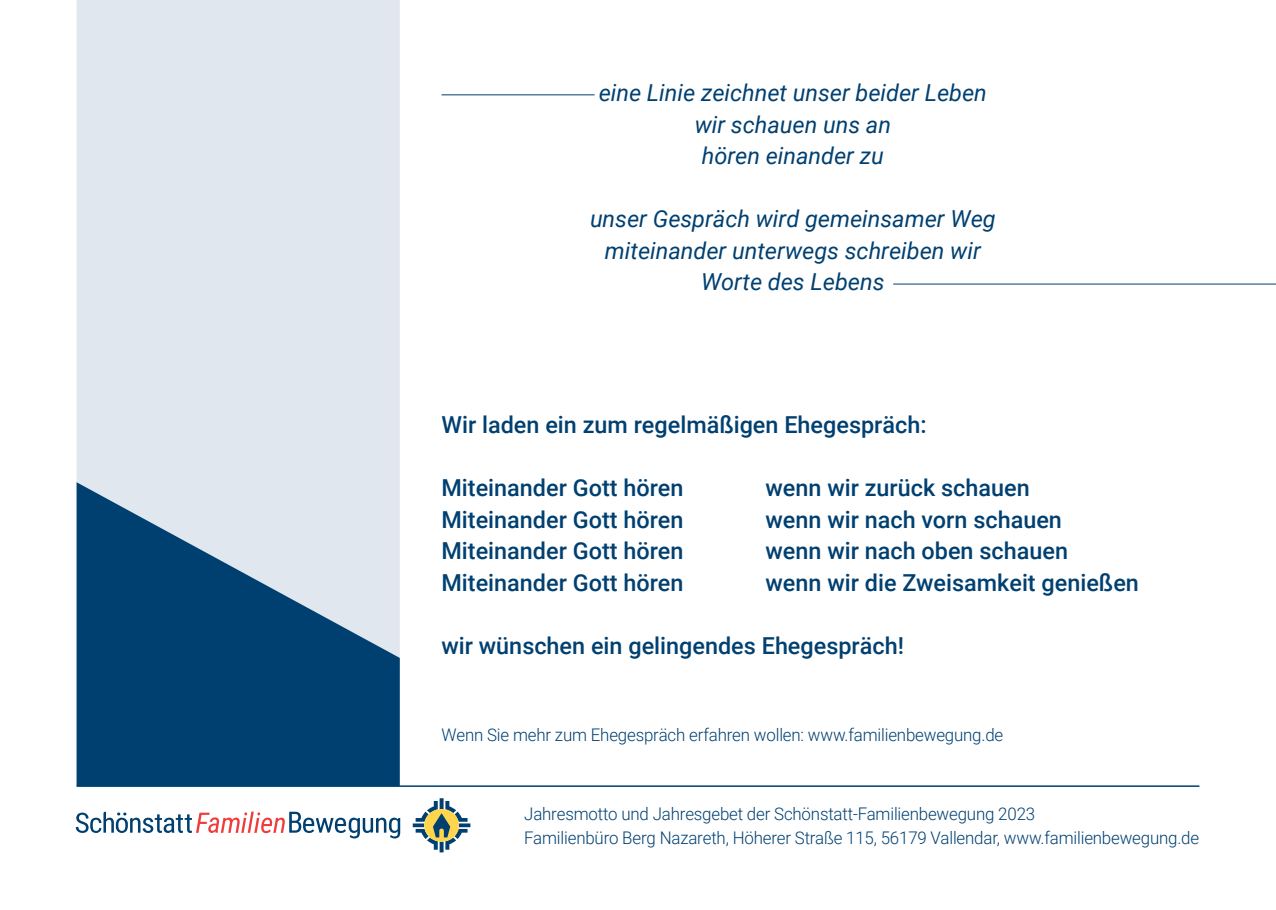
<style>
.page{position:relative;width:1276px;height:910px;background:#fff}
.page>*{position:absolute;margin:0;border:0;box-sizing:border-box;transform-origin:0 0}
.t1{font:500 23.4px "Roboto";color:#004071}
.t2{font:italic 23.4px/31.5px "Roboto";color:#004071;text-align:center}
.t3{font:300 17.4px/24px "Roboto";letter-spacing:-.01em;color:#004071}
</style>
<div class="page">
<div style="left:77px;top:0;width:323px;height:482px;background:#e0e7ef"></div>
<svg style="left:77px;top:482px;width:323px;height:303px;background:#417095"></svg>
<svg style="left:413px;top:798px;width:57px;height:54px"></svg>
<svg style="left:76px;top:812px;width:324px;height:27px"></svg>
<hr style="left:77px;top:785px;width:1122px;height:2px;background:#004071">
<hr style="left:441px;top:94px;width:153px;height:1px;background:#004071">
<hr style="left:893px;top:284px;width:383px;height:1px;background:#004071">
<p class="t2" style="left:599px;top:76px;width:390px">eine Linie zeichnet unser beider Leben wir schauen uns an<br>hören einander zu</p>
<p class="t2" style="left:590px;top:202px;width:407px">unser Gespräch wird gemeinsamer Weg miteinander unterwegs schreiben wir<br>Worte des Lebens</p>
<p class="t1" style="left:441px;top:409px;width:486px">Wir laden ein zum regelmäßigen Ehegespräch:</p>
<p class="t1" style="left:441px;top:472px;width:243px">Miteinander Gott hören</p>
<p class="t1" style="left:765px;top:472px;width:266px">wenn wir zurück schauen</p>
<p class="t1" style="left:441px;top:503px;width:243px">Miteinander Gott hören</p>
<p class="t1" style="left:765px;top:503px;width:298px">wenn wir nach vorn schauen</p>
<p class="t1" style="left:441px;top:535px;width:243px">Miteinander Gott hören</p>
<p class="t1" style="left:765px;top:535px;width:304px">wenn wir nach oben schauen</p>
<p class="t1" style="left:441px;top:566px;width:243px">Miteinander Gott hören</p>
<p class="t1" style="left:765px;top:566px;width:375px">wenn wir die Zweisamkeit genießen</p>
<p class="t1" style="left:441px;top:629px;width:464px">wir wünschen ein gelingendes Ehegespräch!</p>
<p class="t3" style="left:441px;top:722px;width:563px">Wenn Sie mehr zum Ehegespräch erfahren wollen: www.familienbewegung.de</p>
<p class="t3" style="left:524px;top:801px;width:676px">Jahresmotto und Jahresgebet der Schönstatt-Familienbewegung 2023<br>Familienbüro Berg Nazareth, Höherer Straße 115, 56179 Vallendar, www.familienbewegung.de</p>
</div>
